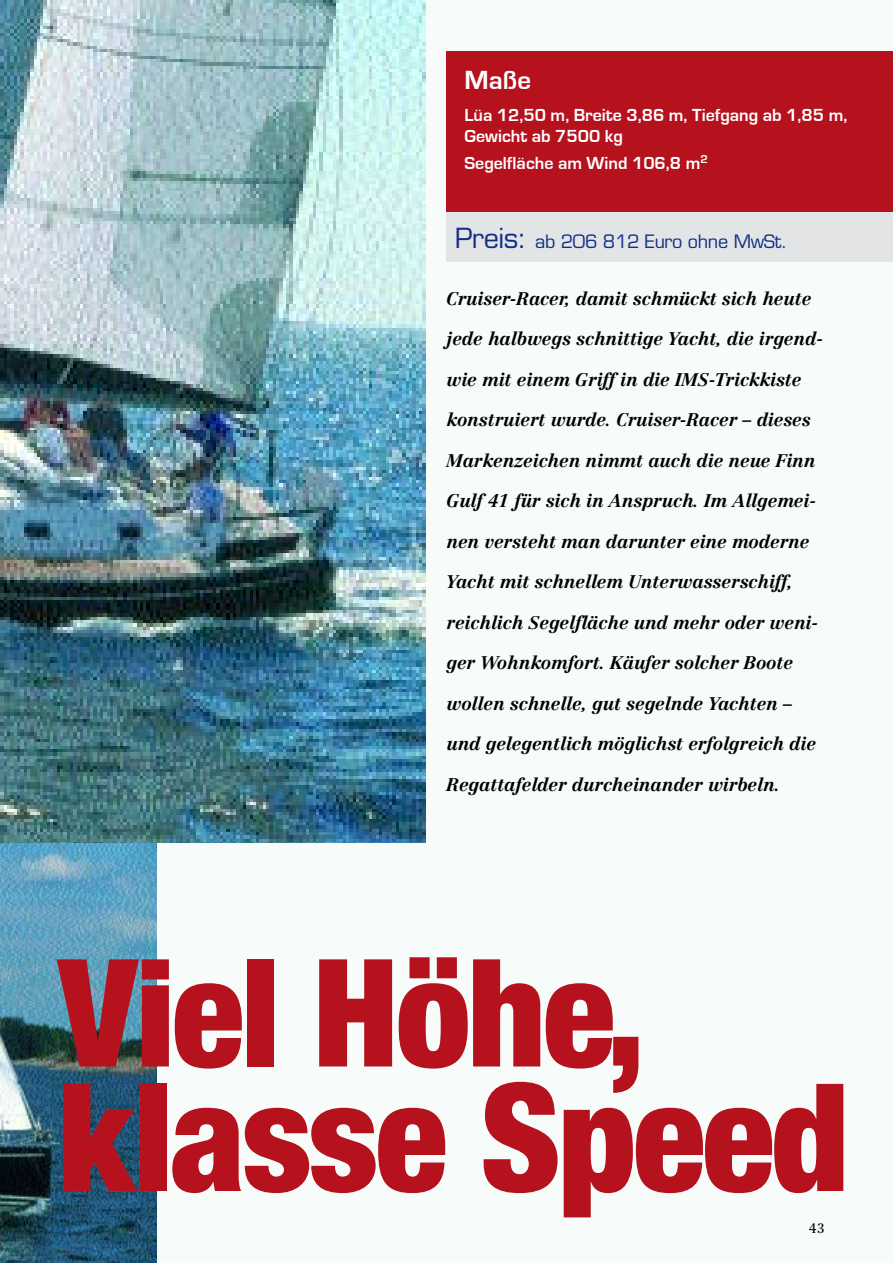
<style>
.page{position:relative;width:893px;height:1263px;background:#f7fbf9}
.page>*{position:absolute;margin:0;border:0;box-sizing:border-box;transform-origin:0 0}
.t1{font:900 condensed 150px/124.5px "Helvetica Neue";letter-spacing:-.02em;color:#b5121e}
.t2{font:700 27px "Eurostile";color:#fff}
.t3{font:italic 700 18px "Centennial";letter-spacing:-.005em;color:#000}
.t4{font:700 18px/21.6px "Eurostile";color:#fff}
.t5{font:18px "Eurostile";letter-spacing:-.02em;color:#112f87}
.t6{font:13.5px "Centennial";color:#000}
.s1{font-size:27px}
</style>
<div class="page">
<img style="left:0;top:843px;width:156px;height:420px">
<div style="left:446px;top:51px;width:447px;height:162px;background:#b5121e"></div>
<div style="left:446px;top:213px;width:447px;height:49px;background:#e3e4e5"></div>
<img style="left:0;top:0;width:425px;height:843px">
<h2 class="t2" style="left:464px;top:65px;width:68px">Maße</h2>
<p class="t4" style="left:464px;top:104px;width:384px">Lüa 12,50 m, Breite 3,86 m, Tiefgang ab 1,85 m,<br>Gewicht ab 7500 kg</p>
<p class="t4" style="left:464px;top:153px;width:245px">Segelfläche am Wind 106,8 m<sup>2</sup></p>
<p class="t5" style="left:455px;top:231px;width:334px"><span class="s1">Preis:</span> ab 206 812 Euro ohne MwSt.</p>
<p class="t3" style="left:446px;top:287px;width:366px">Cruiser-Racer, damit schmückt sich heute</p>
<p class="t3" style="left:446px;top:328px;width:378px">jede halbwegs schnittige Yacht, die irgend-</p>
<p class="t3" style="left:446px;top:368px;width:356px">wie mit einem Griff in die IMS-Trickkiste</p>
<p class="t3" style="left:446px;top:409px;width:366px">konstruiert wurde. Cruiser-Racer – dieses</p>
<p class="t3" style="left:446px;top:449px;width:370px">Markenzeichen nimmt auch die neue Finn</p>
<p class="t3" style="left:446px;top:490px;width:371px">Gulf 41 für sich in Anspruch. Im Allgemei-</p>
<p class="t3" style="left:446px;top:530px;width:364px">nen versteht man darunter eine moderne</p>
<p class="t3" style="left:446px;top:571px;width:348px">Yacht mit schnellem Unterwasserschiff,</p>
<p class="t3" style="left:446px;top:611px;width:373px">reichlich Segelfläche und mehr oder weni-</p>
<p class="t3" style="left:446px;top:652px;width:348px">ger Wohnkomfort. Käufer solcher Boote</p>
<p class="t3" style="left:446px;top:692px;width:347px">wollen schnelle, gut segelnde Yachten –</p>
<p class="t3" style="left:446px;top:733px;width:371px">und gelegentlich möglichst erfolgreich die</p>
<p class="t3" style="left:446px;top:773px;width:335px">Regattafelder durcheinander wirbeln.</p>
<h1 class="t1" style="left:59px;top:948px;width:792px">Viel Höhe, klasse Speed</h1>
<p class="t6" style="left:809px;top:1220px;width:17px">43</p>
</div>
